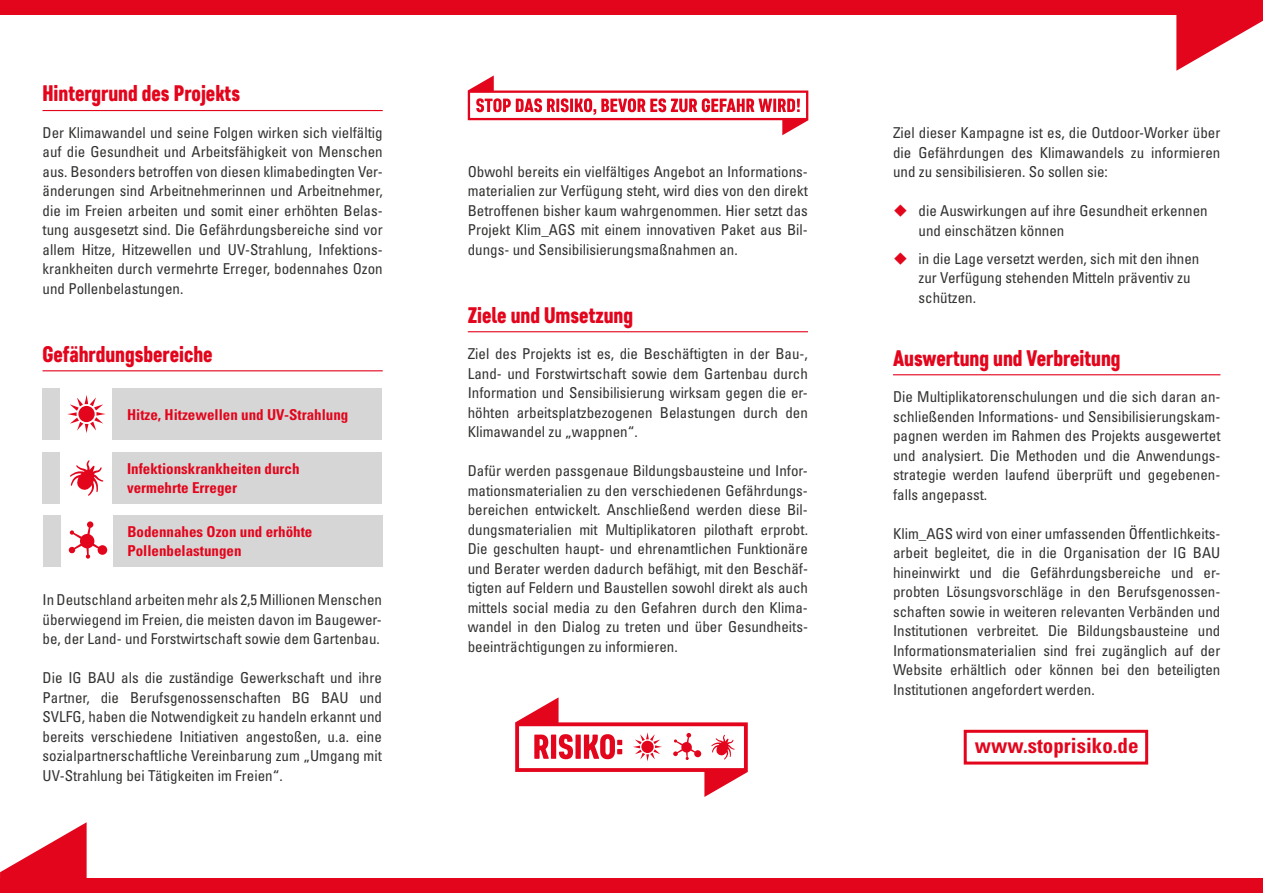
<style>
.page{position:relative;width:1263px;height:893px;background:#fff}
.page>*{position:absolute;margin:0;border:0;box-sizing:border-box;transform-origin:0 0}
.t1{font:22.5px "Core Paint";color:#e3051c}
.t2{font:700 condensed 21px "Univers LT Std";color:#e3051c}
.t3{font:condensed 15px/19.5px "Univers LT Std";color:#333332;text-align:justify}
.t4{font:700 condensed 15px/19.5px "Univers LT Std";color:#e3051c}
</style>
<div class="page">
<div style="left:43px;top:389px;width:339px;height:51px;background:#d6d6d6"></div>
<div style="left:43px;top:452px;width:339px;height:51px;background:#d6d6d6"></div>
<div style="left:43px;top:516px;width:339px;height:51px;background:#d6d6d6"></div>
<hr style="left:43px;top:110px;width:340px;height:1px;background:#e3051c">
<hr style="left:43px;top:370px;width:340px;height:1px;background:#e3051c">
<hr style="left:468px;top:331px;width:340px;height:1px;background:#e3051c">
<hr style="left:893px;top:374px;width:327px;height:1px;background:#e3051c">
<div style="left:0;top:0;width:1263px;height:15px;background:#e3051c"></div>
<div style="left:0;top:878px;width:1263px;height:15px;background:#e3051c"></div>
<div style="left:61px;top:389px;width:51px;height:51px;background:#fff"></div>
<svg style="left:67px;top:395px;width:39px;height:38px"></svg>
<div style="left:61px;top:452px;width:51px;height:51px;background:#fff"></div>
<svg style="left:70px;top:460px;width:33px;height:36px"></svg>
<div style="left:61px;top:516px;width:51px;height:51px;background:#fff"></div>
<svg style="left:69px;top:521px;width:38px;height:38px"></svg>
<svg style="left:515px;top:697px;width:233px;height:100px"></svg>
<div style="left:964px;top:730px;width:184px;height:34px;border:3px solid #e3051c"></div>
<svg style="left:1176px;top:15px;width:87px;height:56px"></svg>
<svg style="left:0;top:822px;width:87px;height:56px"></svg>
<svg style="left:468px;top:75px;width:340px;height:60px"></svg>
<h1 class="t1" style="left:43px;top:80px;width:199px">Hintergrund des Projekts</h1>
<p class="t3" style="left:43px;top:123px;width:342px">Der Klimawandel und seine Folgen wirken sich vielfältig auf die Gesundheit und Arbeitsfähigkeit von Menschen aus. Besonders betroffen von diesen klimabedingten Ver&shy;änderungen sind Arbeitnehmerinnen und Arbeitnehmer, die im Freien arbeiten und somit einer erhöhten Belas&shy;tung ausgesetzt sind. Die Gefährdungsbereiche sind vor allem Hitze, Hitzewellen und UV-Strahlung, Infektions&shy;krankheiten durch vermehrte Erreger, bodennahes Ozon und Pollenbelastungen.</p>
<h1 class="t1" style="left:43px;top:340px;width:172px">Gefährdungsbereiche</h1>
<p class="t4" style="left:127px;top:405px;width:223px">Hitze, Hitzewellen und UV-Strahlung</p>
<p class="t4" style="left:127px;top:458px;width:174px">Infektionskrankheiten durch vermehrte Erreger</p>
<p class="t4" style="left:127px;top:522px;width:186px">Bodennahes Ozon und erhöhte<br>Pollenbelastungen</p>
<p class="t3" style="left:43px;top:590px;width:341px">In Deutschland arbeiten mehr als 2,5 Millionen Menschen überwiegend im Freien, die meisten davon im Baugewer&shy;be, der Land- und Forstwirtschaft sowie dem Gartenbau.</p>
<p class="t3" style="left:43px;top:668px;width:341px">Die IG BAU als die zuständige Gewerkschaft und ihre Partner, die Berufsgenossenschaften BG BAU und SVLFG, haben die Notwendigkeit zu handeln erkannt und bereits verschiedene Initiativen angestoßen, u.a. eine sozialpartnerschaftliche Vereinbarung zum „Umgang mit UV-Strahlung bei Tätigkeiten im Freien“.</p>
<p class="t3" style="left:468px;top:162px;width:342px">Obwohl bereits ein vielfältiges Angebot an Informations&shy;materialien zur Verfügung steht, wird dies von den direkt Betroffenen bisher kaum wahrgenommen. Hier setzt das Projekt Klim_AGS mit einem innovativen Paket aus Bil&shy;dungs- und Sensibilisierungsmaßnahmen an.</p>
<h1 class="t1" style="left:468px;top:301px;width:167px">Ziele und Umsetzung</h1>
<p class="t3" style="left:468px;top:344px;width:342px">Ziel des Projekts ist es, die Beschäftigten in der Bau-, Land- und Forstwirtschaft sowie dem Gartenbau durch Information und Sensibilisierung wirksam gegen die er&shy;höhten arbeitsplatzbezogenen Belastungen durch den Klimawandel zu „wappnen“.</p>
<p class="t3" style="left:468px;top:461px;width:342px">Dafür werden passgenaue Bildungsbausteine und Infor&shy;mationsmaterialien zu den verschiedenen Gefährdungs&shy;bereichen entwickelt. Anschließend werden diese Bil&shy;dungsmaterialien mit Multiplikatoren pilothaft erprobt.<br>Die geschulten haupt- und ehrenamtlichen Funktionäre und Berater werden dadurch befähigt, mit den Beschäf&shy;tigten auf Feldern und Baustellen sowohl direkt als auch mittels social media zu den Gefahren durch den Klima&shy;wandel in den Dialog zu treten und über Gesundheits&shy;beeinträchtigungen zu informieren.</p>
<p class="t3" style="left:893px;top:123px;width:329px">Ziel dieser Kampagne ist es, die Outdoor-Worker über die Gefährdungen des Klimawandels zu informieren und zu sensibilisieren. So sollen sie:</p>
<p class="t3" style="left:918px;top:201px;width:291px">die Auswirkungen auf ihre Gesundheit erkennen und einschätzen können</p>
<p class="t3" style="left:918px;top:249px;width:282px;text-align:left">in die Lage versetzt werden, sich mit den ihnen zur Verfügung stehenden Mitteln präventiv zu schützen.</p>
<h1 class="t1" style="left:893px;top:344px;width:229px">Auswertung und Verbreitung</h1>
<p class="t3" style="left:893px;top:387px;width:329px">Die Multiplikatorenschulungen und die sich daran an&shy;schließenden Informations- und Sensibilisierungskam&shy;pagnen werden im Rahmen des Projekts ausgewertet und analysiert. Die Methoden und die Anwendungs&shy;strategie werden laufend überprüft und gegebenen&shy;falls angepasst.</p>
<p class="t3" style="left:893px;top:523px;width:329px">Klim_AGS wird von einer umfassenden Öffentlichkeits&shy;arbeit begleitet, die in die Organisation der IG BAU hineinwirkt und die Gefährdungsbereiche und er&shy;probten Lösungsvorschläge in den Berufsgenossen&shy;schaften sowie in weiteren relevanten Verbänden und Institutionen verbreitet. Die Bildungsbausteine und Informationsmaterialien sind frei zugänglich auf der Website erhältlich oder können bei den beteiligten Institutionen angefordert werden.</p>
<h2 class="t2" style="left:975px;top:733px;width:165px">www.stoprisiko.de</h2>
</div>
